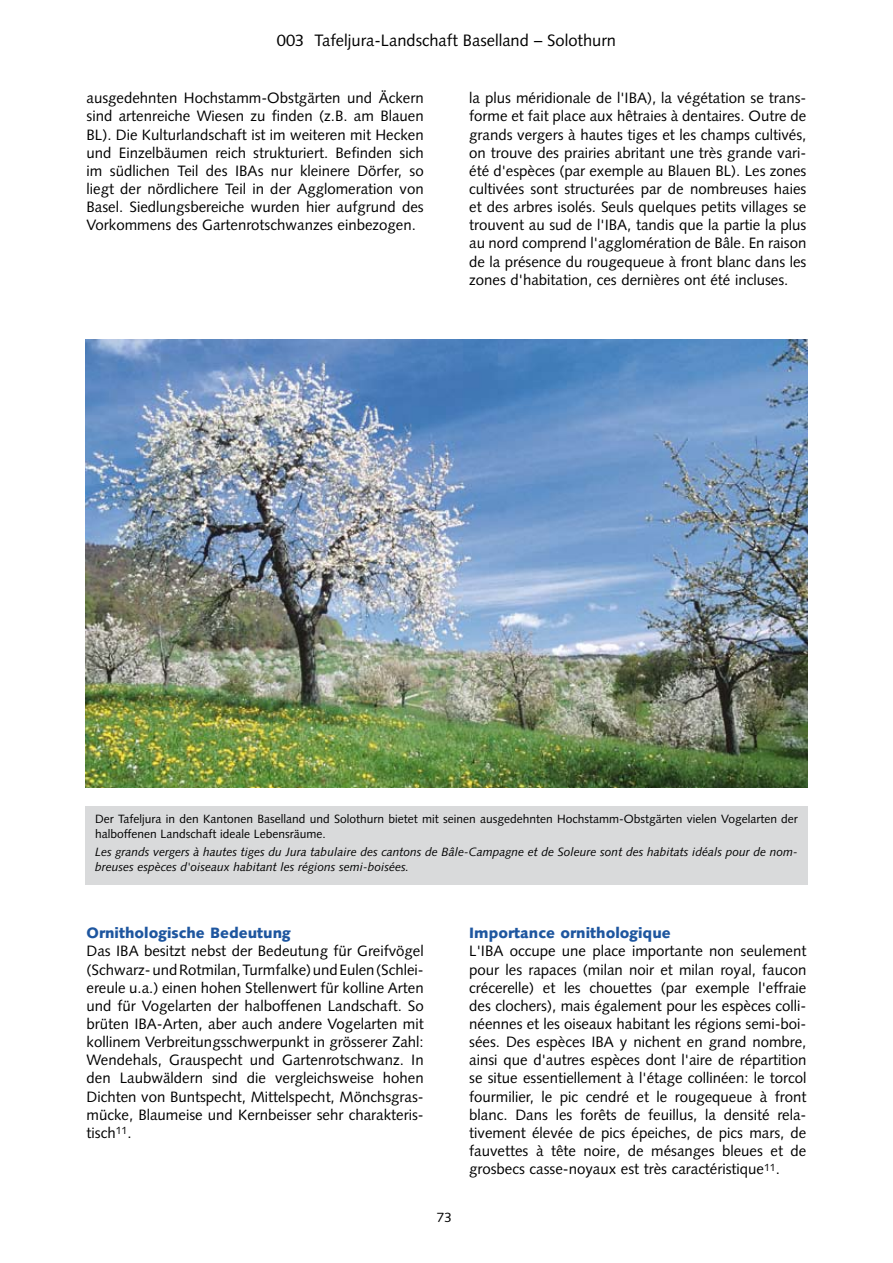
<style>
.page{position:relative;width:893px;height:1263px;background:#fff}
.page>*{position:absolute;margin:0;border:0;box-sizing:border-box;transform-origin:0 0}
.t1{font:16.5px "Syntax LT";color:#000}
.t2{font:15px/18.1px "Syntax LT";color:#000;text-align:justify}
.t3{font:900 15px "Syntax LT";color:#1e569f}
.t4{font:13.5px "Syntax LT";color:#000}
.t5{font:italic 12px/14.4px "Syntax LT";color:#000}
.t6{font:12px/14.4px "Syntax LT";color:#000}
</style>
<div class="page">
<div style="left:85px;top:806px;width:723px;height:78px;background:#d9dadb"></div>
<img style="left:85px;top:339px;width:723px;height:449px">
<p class="t1" style="left:277px;top:31px;width:341px">003 Tafeljura-Landschaft Baselland – Solothurn</p>
<p class="t2" style="left:87px;top:89px;width:339px">ausgedehnten Hoch-stamm-Obstgärten und Äckern sind artenreiche Wie-sen zu finden (z.B. am Blauen BL). Die Kulturland-schaft ist im weiteren mit Hecken und Einzelbäumen reich strukturiert. Befinden sich im südlichen Teil des IBAs nur kleinere Dörfer, so liegt der nördlichere Teil in der Agglomeration von Basel. Siedlungsbereiche wurden hier aufgrund des Vorkommens des Garten- rot-schwanzes einbezogen.</p>
<p class="t2" style="left:469px;top:89px;width:339px">la plus méridionale de l'IBA), la végétation se trans&shy;forme et fait place aux hêtraies à dentaires. Outre de grands vergers à hautes tiges et les champs cultivés, on trouve des prairies abritant une très gran- de vari&shy;été d'espèces (par exemple au Blauen BL). Les zones cultivées sont structurées par de nombreuses haies et des arbres isolés. Seuls quelques petits villages se trouvent au sud de l'IBA, tandis que la partie la plus au nord comprend l'agglomération de Bâle. En raison de la présence du rougequeue à front blanc dans les zones d'habita-tion, ces dernières ont été incluses.</p>
<p class="t6" style="left:95px;top:812px;width:704px">Der Tafeljura in den Kantonen Baselland und Solothurn bietet mit seinen ausgedehnten Hochstamm-Obstgärten vielen Vogelarten der halboffenen Landschaft ideale Lebensräume.</p>
<p class="t5" style="left:95px;top:845px;width:704px">Les grands vergers à hautes tiges du Jura tabulaire des cantons de Bâle-Campagne et de Soleure sont des habitats idéals pour de nom&shy;breuses espèces d'oiseaux habitant les régions semi-boisées.</p>
<p class="t3" style="left:87px;top:924px;width:206px">Ornithologische Bedeutung</p>
<p class="t2" style="left:87px;top:942px;width:339px;text-align:left">Das IBA besitzt nebst der Bedeutung für Greifvögel (Schwarz- und Rotmilan, Turmfalke) und Eulen- (Schlei&shy;er-eule u.a.) einen hohen Stellenwert für kolline Ar-ten und für Vogelarten der halboffenen Land-schaft. So brüten IBA-Arten, aber auch andere Vo-gel-arten mit kollinem Verbreitungsschwerpunkt in grösserer Zahl:<br>Wendehals, Grauspecht und Gar-tenrotschwanz. In den Laubwäldern sind die ver-gleichs-weise hohen Dichten von Buntspecht, Mittel-specht, Mönchs-gras&shy;mücke, Blaumeise und Kern- beisser sehr charakteris&shy;tisch<sup>11</sup>.</p>
<p class="t4" style="left:437px;top:1209px;width:17px">73</p>
<p class="t3" style="left:469px;top:924px;width:203px">Importance ornithologique</p>
<p class="t2" style="left:469px;top:942px;width:339px;text-align:left">L'IBA occupe une place importante non seulement pour les rapaces (milan noir et milan royal, faucon crécerelle) et les chouettes (par exemple l'effraie des clochers), mais également pour les espèces colli&shy;néennes et les oiseaux habitant les régions semi-boi&shy;sées. Des espèces IBA y nichent en grand nombre, ainsi que d'autres espèces dont l'aire de répartition se situe essentiellement à l'étage collinéen: le torcol fourmilier, le pic cendré et le rougequeue à front blanc. Dans les forêts de feuillus, la densité rela&shy;tivement élevée de pics épeiches, de pics mars, de fauvettes à tête noire, de mésanges bleues et de grosbecs casse-noyaux est très caractéristique<sup>11</sup>.</p>
</div>
